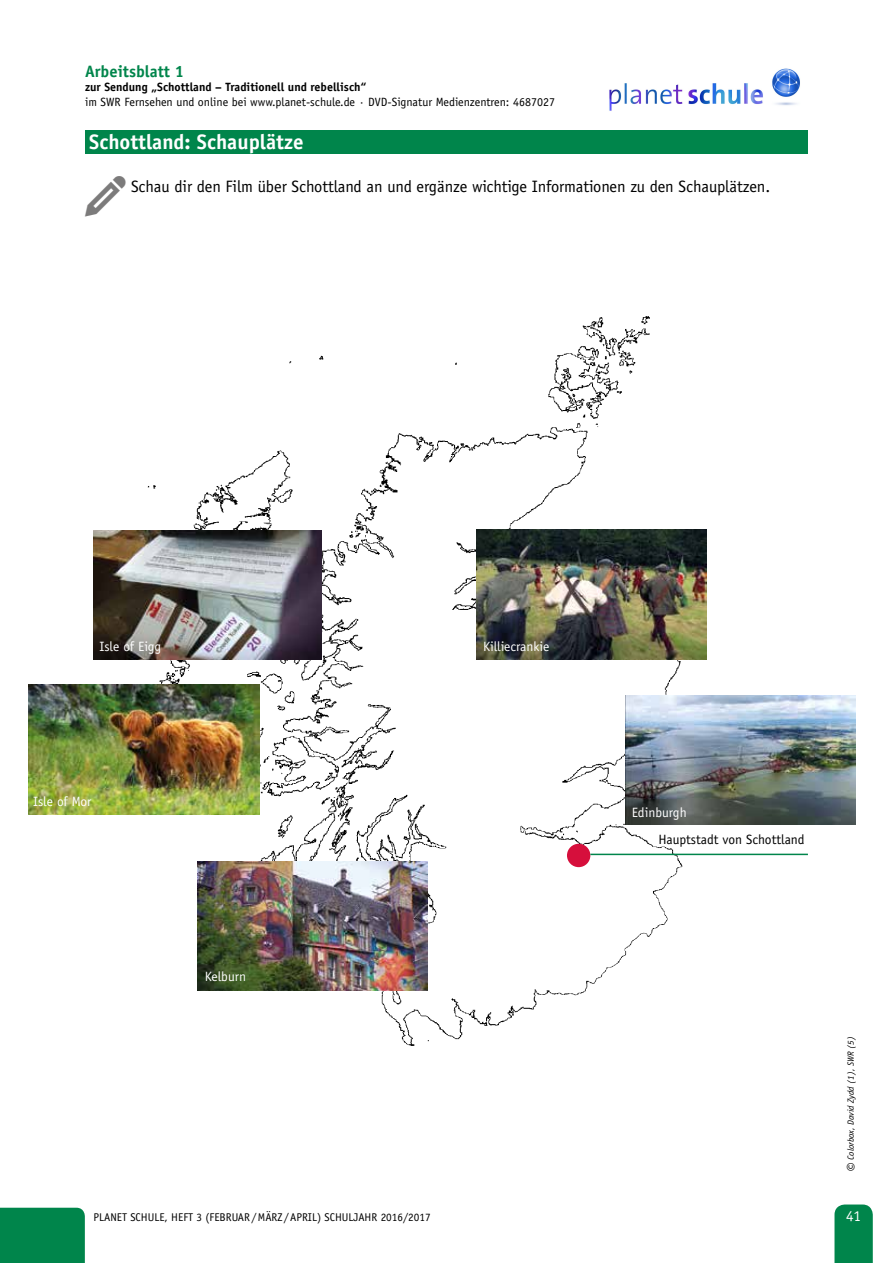
<style>
.page{position:relative;width:893px;height:1263px;background:#fff}
.page>*{position:absolute;margin:0;border:0;box-sizing:border-box;transform-origin:0 0}
.t1{font:700 21px "Officina Sans Std";color:#fff}
.t2{font:16.5px "Officina Sans Std";letter-spacing:-.005em;color:#000}
.t3{font:700 16.5px "Officina Sans Std";color:#00854b}
.t4{font:15px "Officina Sans Std";color:#fff}
.t5{font:13.5px "Officina Sans Std";color:#fff}
.t6{font:13.5px "Officina Sans Std";color:#000}
.t7{font:12px "Officina Sans Std";color:#000}
.t8{font:700 12px "Officina Sans Std";color:#000}
.t9{font:11.25px "Officina Sans Std";color:#000}
.t10{font:italic 9px "Officina Sans Std";color:#000}
.s1{font-size:16.5px}
</style>
<div class="page">
<svg style="left:834px;top:1204px;width:39px;height:59px;background:#0b8a53"></svg>
<div style="left:0;top:1208px;width:85px;height:55px;background:#00854b"></div>
<div style="left:85px;top:130px;width:723px;height:23px;background:#00854b"></div>
<img style="left:82px;top:316px;width:724px;height:730px">
<img style="left:94px;top:530px;width:227px;height:130px">
<img style="left:29px;top:685px;width:230px;height:129px">
<img style="left:476px;top:529px;width:231px;height:130px">
<img style="left:625px;top:695px;width:231px;height:130px">
<img style="left:197px;top:861px;width:231px;height:130px">
<div style="left:567px;top:844px;width:23px;height:23px;background:#d60f3c;border-radius:50%"></div>
<hr style="left:590px;top:854px;width:218px;height:1px;background:#00854b">
<img style="left:609px;top:68px;width:191px;height:43px">
<p class="t3" style="left:85px;top:61px;width:100px">Arbeitsblatt 1</p>
<p class="t8" style="left:85px;top:80px;width:283px">zur Sendung „Schottland – Traditionell und rebellisch“</p>
<p class="t7" style="left:85px;top:95px;width:471px">im SWR Fernsehen und online bei www.planet-schule.de · DVD-Signatur Medienzentren: 4687027</p>
<p class="t1" style="left:89px;top:129px;width:216px">Schottland: Schauplätze</p>
<p class="t2" style="left:131px;top:177px;width:641px">Schau dir den Film über Schottland an und ergänze wichtige Informationen zu den Schauplätzen.</p>
<p class="t5" style="left:100px;top:638px;width:63px">Isle of Eigg</p>
<p class="t5" style="left:33px;top:793px;width:60px">Isle of Mor</p>
<p class="t5" style="left:205px;top:969px;width:43px">Kelburn</p>
<p class="t5" style="left:483px;top:638px;width:68px">Killiecrankie</p>
<p class="t9" style="left:94px;top:1211px;width:339px">PLANET SCHULE, HEFT 3 (FEBRUAR/MÄRZ /APRIL) SCHULJAHR 2016/2017</p>
<p class="t5" style="left:632px;top:805px;width:57px">Edinburgh</p>
<p class="t6" style="left:658px;top:832px;width:148px">Hauptstadt von Schottland</p>
<p class="t10" style="left:846px;top:1172px;width:137px;rotate:-90deg"><span class="s1">©</span> Colorbox, David Zydd (1), SWR (5)</p>
<p class="t4" style="left:846px;top:1207px;width:16px">41</p>
</div>
